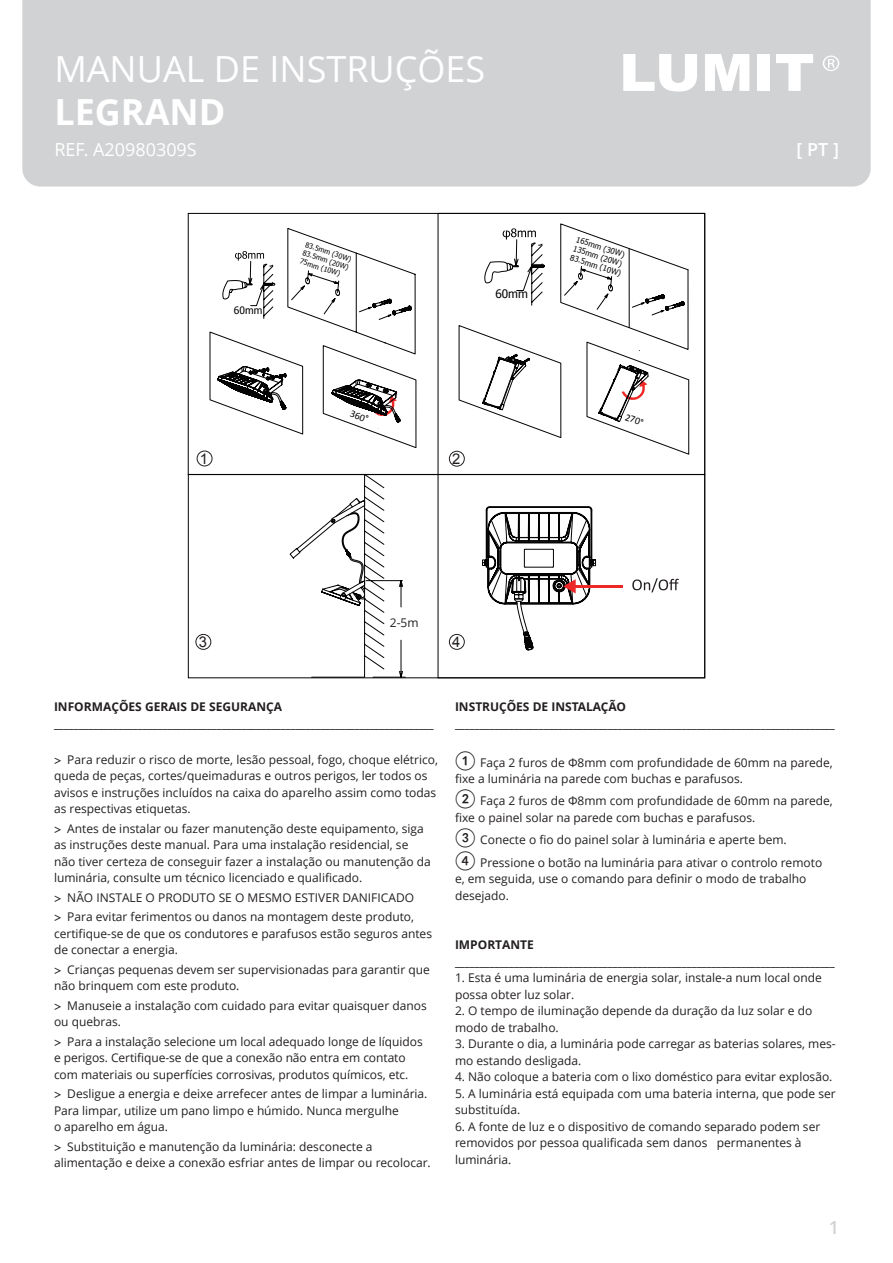
<style>
.page{position:relative;width:893px;height:1263px;background:#fff}
.page>*{position:absolute;margin:0;border:0;box-sizing:border-box;transform-origin:0 0}
.t1{font:36px "Open Sans";color:#fff}
.t2{font:700 36px "Open Sans";color:#fff}
.t3{font:18px "Open Sans";color:#fff}
.t4{font:600 18px "Open Sans";color:#fff}
.t5{font:600 18px "Open Sans";color:#d1d2d4}
.t6{font:14.85px "Arial";color:#231f20}
.t7{font:12.45px "Tahoma";color:#030303}
.t8{font:12px/16.5px "Open Sans";color:#231f20}
.t9{font:700 12px "Open Sans";color:#231f20}
.t10{font:10.05px "Calibri";color:#030303}
.t11{font:7.95px/9.6px "Tahoma";color:#030303}
.t12{font:7.2px/8.6px "Tahoma";color:#030303;text-align:justify}
.s1{font-family:"Lato";font-size:18.6px}
</style>
<div class="page">
<div style="left:22px;top:0;width:849px;height:187px;background:#d1d2d4"></div>
<svg style="left:776px;top:54px;width:37px;height:37px"></svg>
<svg style="left:623px;top:54px;width:74px;height:38px"></svg>
<svg style="left:705px;top:54px;width:44px;height:37px"></svg>
<svg style="left:823px;top:56px;width:16px;height:15px"></svg>
<div style="left:758px;top:54px;width:12px;height:37px;background:#fff"></div>
<div style="left:197px;top:451px;width:15px;height:15px;border:1px solid #231f20;border-radius:50%"></div>
<div style="left:196px;top:634px;width:15px;height:16px;border:1px solid #231f20;border-radius:50%"></div>
<svg style="left:661px;top:578px;width:18px;height:13px"></svg>
<svg style="left:510px;top:473px;width:151px;height:206px"></svg>
<svg style="left:373px;top:455px;width:275px;height:222px"></svg>
<svg style="left:290px;top:474px;width:113px;height:204px"></svg>
<svg style="left:210px;top:224px;width:479px;height:231px"></svg>
<div style="left:457px;top:287px;width:37px;height:15px;background:#fff"></div>
<div style="left:386px;top:616px;width:46px;height:15px;background:#fff"></div>
<p class="t1" style="left:54px;top:44px;width:432px">MANUAL DE INSTRUÇÕES</p>
<p class="t2" style="left:54px;top:86px;width:173px">LEGRAND</p>
<p class="t3" style="left:54px;top:137px;width:144px">REF. A20980309S</p>
<p class="t6" style="left:200px;top:449px;width:10px">1</p>
<p class="t12" style="left:307px;top:240px;width:49px;rotate:18deg">83.5mm (30W)<br>83.5mm (20W)<br>75mm (10W)</p>
<p class="t11" style="left:578px;top:234px;width:55px;rotate:18deg">165mm (30W)<br>135mm (20W)<br>83.5mm (10W)</p>
<p class="t6" style="left:452px;top:449px;width:10px">2</p>
<p class="t8" style="left:390px;top:614px;width:30px">2-5m</p>
<p class="t7" style="left:388px;top:615px;width:44px">2-5Mtrs</p>
<p class="t10" style="left:628px;top:410px;width:20px;rotate:20deg">270°</p>
<p class="t6" style="left:199px;top:632px;width:10px">3</p>
<p class="t6" style="left:452px;top:632px;width:10px">4</p>
<h2 class="t4" style="left:796px;top:137px;width:44px">[ PT ]</h2>
<p class="t9" style="left:54px;top:698px;width:230px">INFORMAÇÕES GERAIS DE SEGURANÇA</p>
<p class="t9" style="left:54px;top:715px;width:381px">_____________________________________________________________________________</p>
<p class="t8" style="left:54px;top:751px;width:385px;text-indent:13px">Para reduzir o risco de morte, lesão pessoal, fogo, choque elétrico, queda de peças, cortes/queimaduras e outros perigos, ler todos os avisos e instruções incluídos na caixa do aparelho assim como todas as respectivas etiquetas.</p>
<p class="t8" style="left:54px;top:820px;width:378px;text-indent:13px">Antes de instalar ou fazer manutenção deste equipamento, siga as instruções deste manual. Para uma instalação residencial, se não tiver certeza de conseguir fazer a instalação ou manutenção da luminária, consulte um técnico licenciado e qualificado.</p>
<p class="t8" style="left:67px;top:889px;width:348px">NÃO INSTALE O PRODUTO SE O MESMO ESTIVER DANIFICADO</p>
<p class="t8" style="left:54px;top:908px;width:380px;text-indent:13px">Para evitar ferimentos ou danos na montagem deste produto, certifique-se de que os condutores e parafusos estão seguros antes de conectar a energia.</p>
<p class="t8" style="left:54px;top:961px;width:377px;text-indent:13px">Crianças pequenas devem ser supervisionadas para garantir que não brinquem com este produto.</p>
<p class="t8" style="left:54px;top:997px;width:374px;text-indent:13px">Manuseie a instalação com cuidado para evitar quaisquer danos ou quebras.</p>
<p class="t8" style="left:67px;top:1033px;width:357px">Para a instalação selecione um local adequado longe de líquidos</p>
<p class="t8" style="left:54px;top:1049px;width:353px">e perigos. Certifique-se de que a conexão não entra em contato</p>
<p class="t8" style="left:54px;top:1066px;width:356px">com materiais ou superfícies corrosivas, produtos químicos, etc.</p>
<p class="t8" style="left:54px;top:1085px;width:375px;text-indent:13px">Desligue a energia e deixe arrefecer antes de limpar a luminária.<br>Para limpar, utilize um pano limpo e húmido. Nunca mergulhe</p>
<p class="t8" style="left:54px;top:1118px;width:115px">o aparelho em água.</p>
<p class="t8" style="left:54px;top:1138px;width:378px;text-indent:13px">Substituição e manutenção da luminária: desconecte a alimentação e deixe a conexão esfriar antes de limpar ou recolocar.</p>
<p class="t9" style="left:455px;top:698px;width:173px">INSTRUÇÕES DE INSTALAÇÃO</p>
<p class="t9" style="left:455px;top:715px;width:381px">_____________________________________________________________________________</p>
<p class="t8" style="left:455px;top:754px;width:379px"><span class="s1">①</span> Faça 2 furos de Φ8mm com profundidade de 60mm na parede, fixe a luminária na parede com buchas e parafusos.</p>
<p class="t8" style="left:455px;top:792px;width:379px"><span class="s1">②</span> Faça 2 furos de Φ8mm com profundidade de 60mm na parede, fixe o painel solar na parede com buchas e parafusos.</p>
<p class="t8" style="left:455px;top:831px;width:333px"><span class="s1">③</span> Conecte o fio do painel solar à luminária e aperte bem.</p>
<p class="t8" style="left:455px;top:853px;width:369px"><span class="s1">④</span> Pressione o botão na luminária para ativar o controlo remoto e, em seguida, use o comando para definir o modo de trabalho desejado.</p>
<p class="t9" style="left:455px;top:936px;width:80px">IMPORTANTE</p>
<p class="t9" style="left:455px;top:953px;width:381px">_____________________________________________________________________________</p>
<p class="t8" style="left:455px;top:969px;width:368px">1. Esta é uma luminária de energia solar, instale-a num local onde possa obter luz solar.</p>
<p class="t8" style="left:455px;top:1002px;width:359px">2. O tempo de iluminação depende da duração da luz solar e do modo de trabalho.</p>
<p class="t8" style="left:455px;top:1035px;width:382px">3. Durante o dia, a luminária pode carregar as baterias solares, mes&shy;mo estando desligada.</p>
<p class="t8" style="left:455px;top:1068px;width:379px">4. Não coloque a bateria com o lixo doméstico para evitar explosão.</p>
<p class="t8" style="left:455px;top:1084px;width:382px">5. A luminária está equipada com uma bateria interna, que pode ser substituída.</p>
<p class="t8" style="left:455px;top:1117px;width:367px">6. A fonte de luz e o dispositivo de comando separado podem ser removidos por pessoa qualificada sem danos permanentes à luminária.</p>
<h2 class="t5" style="left:829px;top:1215px;width:12px">1</h2>
</div>
